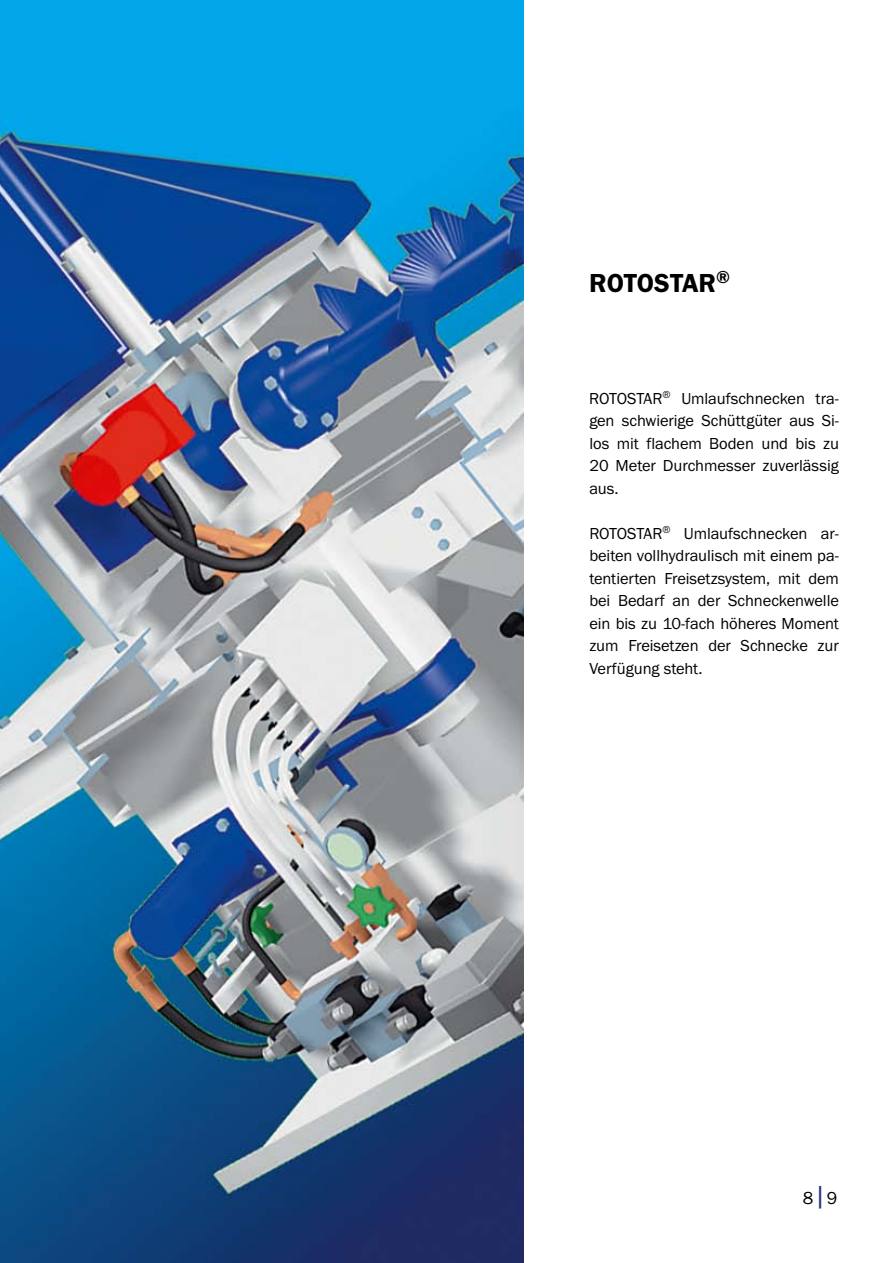
<style>
.page{position:relative;width:893px;height:1263px;background:#fff}
.page>*{position:absolute;margin:0;border:0;box-sizing:border-box;transform-origin:0 0}
.t1{font:27px "Franklin Gothic Turk Demi";letter-spacing:-.005em;color:#000}
.t2{font:18px "Franklin Gothic Turk Book";color:#000}
.t3{font:16.5px/22.5px "Franklin Gothic Turk Book";letter-spacing:-.005em;color:#000;text-align:justify}
.s1{font-size:27px;color:#243285}
</style>
<div class="page">
<img style="left:0;top:0;width:523px;height:1263px">
<h1 class="t1" style="left:589px;top:268px;width:142px">ROTOSTAR<sup>®</sup></h1>
<p class="t3" style="left:589px;top:387px;width:251px">ROTOSTAR<sup>®</sup> Umlaufschnecken tra&shy;gen schwierige Schüttgüter aus Si&shy;los mit flachem Boden und bis zu 20 Meter Durchmesser zuverlässig aus.</p>
<p class="t3" style="left:589px;top:522px;width:251px">ROTOSTAR<sup>®</sup> Umlaufschnecken ar&shy;beiten vollhydraulisch mit einem pa&shy;tentierten Freisetzsystem, mit dem bei Bedarf an der Schneckenwelle ein bis zu 10-fach höheres Moment zum Freisetzen der Schnecke zur Verfügung steht.</p>
<p class="t2" style="left:803px;top:1188px;width:36px">8<span class="s1">|</span>9</p>
</div>
